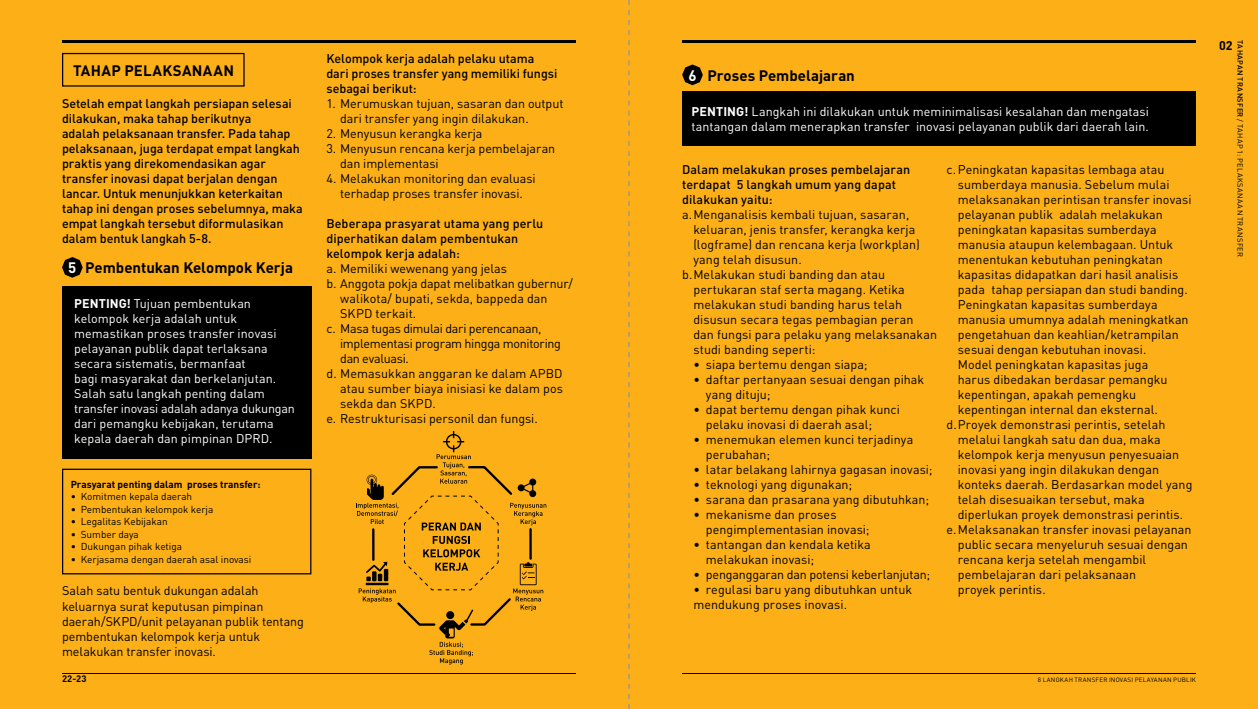
<style>
.page{position:relative;width:1258px;height:709px;background:#fff}
.page>*{position:absolute;margin:0;border:0;box-sizing:border-box;transform-origin:0 0}
.t1{font:700 15px "DIN Pro";letter-spacing:.005em;color:#000}
.t2{font:700 15px "DIN Pro";letter-spacing:.025em;color:#000}
.t3{font:700 15px "DIN Pro";color:#fff}
.t4{font:12.5px/15px "DIN Pro";letter-spacing:.005em;color:#000}
.t5{font:500 12.5px/15px "DIN Pro";color:#000}
.t6{font:12.5px/15px "DIN Pro";letter-spacing:.005em;color:#fff;text-align:right}
.t7{font:12.5px "DIN Pro";letter-spacing:-.025em;color:#000}
.t8{font:12.5px "DIN Pro";letter-spacing:-.015em;color:#000}
.t9{font:700 12.5px "DIN Pro";color:#fff}
.t10{font:700 12.5px "DIN Pro";color:#000}
.t11{font:10px "DIN Pro";color:#000}
.t12{font:700 10px "DIN Pro";color:#000}
.t13{font:700 9.38px "DIN Pro";color:#000}
.t14{font:7.5px "DIN Pro";color:#000}
.t15{font:6.25px "DIN Pro";letter-spacing:.035em;color:#000}
.s1{font-weight:700}
.s2{font-weight:500}
</style>
<div class="page">
<div style="left:0;top:0;width:629px;height:709px;background:#fcaf17"></div>
<div style="left:629px;top:0;width:629px;height:709px;background:#fcaf17"></div>
<div style="left:62px;top:468px;width:249px;height:106px;border:1px solid #000"></div>
<svg style="left:356px;top:431px;width:190px;height:233px"></svg>
<div style="left:682px;top:92px;width:514px;height:54px;background:#000"></div>
<div style="left:62px;top:286px;width:249px;height:172px;background:#000"></div>
<div style="left:62px;top:53px;width:183px;height:34px;border:1px solid #000"></div>
<svg style="left:62px;top:257px;width:21px;height:21px"></svg>
<svg style="left:682px;top:64px;width:21px;height:21px"></svg>
<hr style="left:682px;top:672px;width:514px;height:1px;background:#000">
<hr style="left:62px;top:40px;width:514px;height:3px;background:#000">
<hr style="left:682px;top:40px;width:514px;height:3px;background:#000">
<hr style="left:62px;top:672px;width:514px;height:1px;background:#000">
<svg style="left:628px;top:0;width:2px;height:709px"></svg>
<p class="t2" style="left:73px;top:60px;width:162px">Tahap pelaksanaan</p>
<p class="t5" style="left:62px;top:95px;width:242px">Setelah empat langkah persiapan selesai dilakukan, maka tahap berikutnya<br>adalah pelaksanaan transfer. Pada tahap pelaksanaan, juga terdapat empat langkah praktis yang direkomendasikan agar transfer inovasi dapat berjalan dengan lancar. Untuk menunjukkan keterkaitan tahap ini dengan proses sebelumnya, maka empat langkah tersebut diformulasikan dalam bentuk langkah 5-8.</p>
<p class="t1" style="left:85px;top:257px;width:209px">Pembentukan Kelompok Kerja</p>
<p class="t3" style="left:68px;top:257px;width:10px">5</p>
<p class="t6" style="left:74px;top:295px;width:222px;text-align:left;text-indent:25px"><span class="s1">TING!</span> Tujuan pembentukan kelompok kerja adalah untuk memastikan proses transfer inovasi pelayanan publik dapat terlaksana secara sistematis, bermanfaat<br>bagi masyarakat dan berkelanjutan.<br>Salah satu langkah penting dalam transfer inovasi adalah adanya dukungan dari pemangku kebijakan, terutama kepala daerah dan pimpinan DPRD.</p>
<p class="t9" style="left:74px;top:295px;width:9px">PEN</p>
<p class="t12" style="left:71px;top:477px;width:192px">Prasyarat penting dalam proses transfer:</p>
<p class="t11" style="left:71px;top:490px;width:123px">• Komitmen kepala daerah</p>
<p class="t11" style="left:71px;top:502px;width:144px">• Pembentukan kelompok kerja</p>
<p class="t11" style="left:71px;top:515px;width:98px">• Legalitas Kebijakan</p>
<p class="t11" style="left:71px;top:527px;width:70px">• Sumber daya</p>
<p class="t11" style="left:71px;top:540px;width:113px">• Dukungan pihak ketiga</p>
<p class="t11" style="left:71px;top:552px;width:182px">• Kerjasama dengan daerah asal inovasi</p>
<p class="t4" style="left:62px;top:583px;width:243px">Salah satu bentuk dukungan adalah keluarnya surat keputusan pimpinan daerah/SKPD/unit pelayanan publik tentang pembentukan kelompok kerja untuk melakukan transfer inovasi.</p>
<p class="t13" style="left:62px;top:672px;width:26px">22-23</p>
<p class="t5" style="left:326px;top:50px;width:232px">Kelompok kerja adalah pelaku utama dari proses transfer yang memiliki fungsi sebagai berikut:</p>
<p class="t4" style="left:340px;top:95px;width:225px;text-indent:-14px">1. Merumuskan tujuan, sasaran dan output dari transfer yang ingin dilakukan.</p>
<p class="t4" style="left:326px;top:125px;width:158px">2. Menyusun kerangka kerja</p>
<p class="t4" style="left:340px;top:140px;width:217px;text-indent:-14px">3. Menyusun rencana kerja pembelajaran dan implementasi</p>
<p class="t4" style="left:326px;top:170px;width:211px;text-align:center">4. Melakukan monitoring dan evaluasi terhadap proses transfer inovasi.</p>
<p class="t5" style="left:326px;top:215px;width:218px">Beberapa prasyarat utama yang perlu diperhatikan dalam pembentukan kelompok kerja adalah:</p>
<p class="t4" style="left:326px;top:260px;width:182px">a. Memiliki wewenang yang jelas</p>
<p class="t4" style="left:326px;top:275px;width:248px">b. Anggota pokja dapat melibatkan gubernur/</p>
<p class="t4" style="left:340px;top:290px;width:209px">walikota/ bupati, sekda, bappeda dan</p>
<p class="t4" style="left:340px;top:305px;width:78px">SKPD terkait.</p>
<p class="t7" style="left:326px;top:320px;width:216px">c. Masa tugas dimulai dari perencanaan,</p>
<p class="t7" style="left:340px;top:335px;width:222px">implementasi program hingga monitoring</p>
<p class="t7" style="left:340px;top:350px;width:70px">dan evaluasi.</p>
<p class="t4" style="left:326px;top:365px;width:238px">d. Memasukkan anggaran ke dalam APBD</p>
<p class="t4" style="left:340px;top:380px;width:224px">atau sumber biaya inisiasi ke dalam pos</p>
<p class="t4" style="left:340px;top:395px;width:97px">sekda dan SKPD.</p>
<p class="t4" style="left:326px;top:410px;width:213px">e. Restrukturisasi personil dan fungsi.</p>
<p class="t3" style="left:688px;top:65px;width:10px">6</p>
<p class="t1" style="left:707px;top:65px;width:149px">Proses Pembelajaran</p>
<p class="t6" style="left:691px;top:104px;width:459px"><span class="s1">TING!</span> Langkah ini dilakukan untuk meminimalisasi kesalahan dan mengatasi tantangan dalam menerapkan transfer inovasi pelayanan publik dari daerah lain.</p>
<p class="t9" style="left:691px;top:103px;width:9px">PEN</p>
<p class="t5" style="left:682px;top:162px;width:229px">Dalam melakukan proses pembelajaran terdapat 5 langkah umum yang dapat dilakukan yaitu:</p>
<p class="t4" style="left:682px;top:207px;width:229px">a.Menganalisis kembali tujuan, sasaran,</p>
<p class="t4" style="left:693px;top:222px;width:223px">keluaran, jenis transfer, kerangka kerja</p>
<p class="t4" style="left:693px;top:237px;width:228px">(logframe) dan rencana kerja (workplan)</p>
<p class="t4" style="left:693px;top:252px;width:110px">yang telah disusun.</p>
<p class="t4" style="left:682px;top:267px;width:205px">b.Melakukan studi banding dan atau</p>
<p class="t4" style="left:693px;top:282px;width:213px">pertukaran staf serta magang. Ketika</p>
<p class="t4" style="left:693px;top:297px;width:210px">melakukan studi banding harus telah</p>
<p class="t4" style="left:693px;top:312px;width:222px">disusun secara tegas pembagian peran</p>
<p class="t4" style="left:693px;top:327px;width:245px">dan fungsi para pelaku yang melaksanakan</p>
<p class="t4" style="left:693px;top:342px;width:124px">studi banding seperti:</p>
<p class="t4" style="left:693px;top:357px;width:176px">• siapa bertemu dengan siapa;</p>
<p class="t4" style="left:706px;top:372px;width:220px;text-indent:-12px">• daftar pertanyaan sesuai dengan pihak yang dituju;</p>
<p class="t4" style="left:706px;top:402px;width:195px;text-indent:-12px">• dapat bertemu dengan pihak kunci pelaku inovasi di daerah asal;</p>
<p class="t4" style="left:706px;top:432px;width:209px;text-indent:-12px">• menemukan elemen kunci terjadinya perubahan;</p>
<p class="t4" style="left:693px;top:462px;width:241px">• latar belakang lahirnya gagasan inovasi;</p>
<p class="t4" style="left:693px;top:477px;width:160px">• teknologi yang digunakan;</p>
<p class="t4" style="left:693px;top:492px;width:237px">• sarana dan prasarana yang dibutuhkan;</p>
<p class="t4" style="left:706px;top:507px;width:165px;text-indent:-12px">• mekanisme dan proses pengimplementasian inovasi;</p>
<p class="t4" style="left:706px;top:537px;width:166px;text-indent:-12px">• tantangan dan kendala ketika melakukan inovasi;</p>
<p class="t8" style="left:693px;top:566px;width:238px">• penganggaran dan potensi keberlanjutan;</p>
<p class="t4" style="left:693px;top:582px;width:220px">• regulasi baru yang dibutuhkan untuk mendukung proses inovasi.</p>
<p class="t4" style="left:946px;top:162px;width:219px">c.Peningkatan kapasitas lembaga atau</p>
<p class="t4" style="left:958px;top:177px;width:213px">sumberdaya manusia. Sebelum mulai</p>
<p class="t4" style="left:958px;top:192px;width:235px">melaksanakan perintisan transfer inovasi</p>
<p class="t4" style="left:958px;top:207px;width:207px">pelayanan publik adalah melakukan</p>
<p class="t4" style="left:958px;top:222px;width:200px">peningkatan kapasitas sumberdaya</p>
<p class="t4" style="left:958px;top:237px;width:217px">manusia ataupun kelembagaan. U ntuk</p>
<p class="t4" style="left:958px;top:252px;width:206px">menentukan kebutuhan peningkatan</p>
<p class="t4" style="left:958px;top:267px;width:222px">kapasitas didapatkan dari hasil analisis</p>
<p class="t4" style="left:958px;top:282px;width:232px">pada tahap persiapan dan studi banding.</p>
<p class="t4" style="left:958px;top:297px;width:201px">Peningkatan kapasitas sumberdaya</p>
<p class="t4" style="left:958px;top:312px;width:232px">manusia umumnya adalah meningkatkan</p>
<p class="t4" style="left:958px;top:327px;width:222px">pengetahuan dan keahlian/ketrampilan</p>
<p class="t4" style="left:958px;top:342px;width:190px">sesuai dengan kebutuhan inovasi.</p>
<p class="t4" style="left:958px;top:357px;width:192px">Model peningkatan kapasitas juga</p>
<p class="t4" style="left:958px;top:372px;width:211px">harus dibedakan berdasar pemangku</p>
<p class="t4" style="left:958px;top:387px;width:180px">kepentingan, apakah pemengku</p>
<p class="t4" style="left:958px;top:402px;width:202px">kepentingan internal dan eksternal.</p>
<p class="t4" style="left:946px;top:417px;width:220px">d.Proyek demonstrasi perintis, setelah</p>
<p class="t4" style="left:958px;top:432px;width:204px">melalui langkah satu dan dua, maka</p>
<p class="t4" style="left:958px;top:447px;width:223px">kelompok kerja menyusun penyesuaian</p>
<p class="t4" style="left:958px;top:462px;width:203px">inovasi yang ingin dilakukan dengan</p>
<p class="t4" style="left:958px;top:477px;width:236px">konteks daerah. Berdasarkan model yang</p>
<p class="t4" style="left:958px;top:492px;width:188px">telah disesuaikan tersebut, maka</p>
<p class="t4" style="left:958px;top:507px;width:227px">diperlukan proyek demonstrasi perintis.</p>
<p class="t4" style="left:946px;top:522px;width:246px">e.Melaksanakan transfer inovasi pelayanan</p>
<p class="t4" style="left:958px;top:537px;width:232px">public secara menyeluruh sesuai dengan</p>
<p class="t4" style="left:958px;top:552px;width:190px">rencana kerja setelah mengambil</p>
<p class="t4" style="left:958px;top:567px;width:180px">pembelajaran dari pelaksanaan</p>
<p class="t4" style="left:958px;top:582px;width:89px">proyek perintis.</p>
<p class="t14" style="left:1245px;top:40px;width:217px;rotate:90deg"><span class="s2">tahapan transfer</span> / tahap 1: pelaksanaan transfer</p>
<p class="t10" style="left:1219px;top:37px;width:15px">02</p>
<p class="t15" style="left:1038px;top:676px;width:160px">8 LANGKAH TRANSFER INOVASI PELAYANAN PUBLIK</p>
</div>
